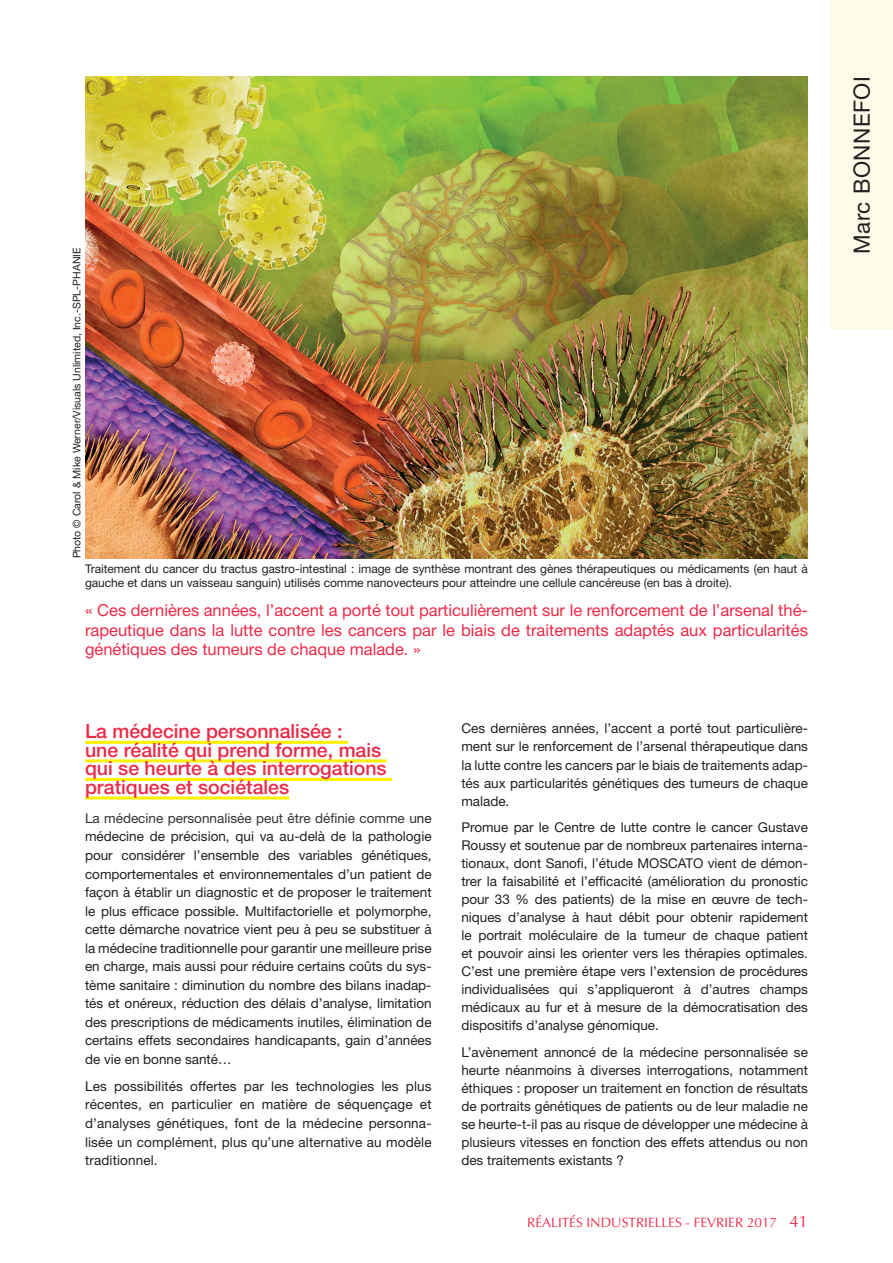
<style>
.page{position:relative;width:893px;height:1263px;background:#fff}
.page>*{position:absolute;margin:0;border:0;box-sizing:border-box;transform-origin:0 0}
.t1{font:22.5px "Helvetica Neue";letter-spacing:.02em;color:#231f20}
.t2{font:500 19.5px/18.6px "Helvetica Neue";color:#ed2a48}
.t3{font:16.5px/19.8px "Helvetica Neue";color:#ed2a48;text-align:justify}
.t4{font:13.5px/18px "Helvetica Neue";color:#231f20;text-align:justify}
.t5{font:13.5px "Optima";color:#ed2a48}
.t6{font:12px/14.4px "Helvetica Neue";letter-spacing:-.005em;color:#231f20}
.t7{font:10.5px "Helvetica Neue";color:#231f20}
.s1{color:#333}
.s2{font-size:16.5px}
</style>
<div class="page">
<hr style="left:85px;top:741px;width:263px;height:3px;background:#fff101">
<hr style="left:85px;top:759px;width:302px;height:3px;background:#fff101">
<hr style="left:85px;top:778px;width:307px;height:3px;background:#fff101">
<hr style="left:85px;top:796px;width:204px;height:3px;background:#fff101">
<img style="left:85px;top:77px;width:723px;height:481px">
<div style="left:829px;top:0;width:64px;height:330px;background:#fdfce8"></div>
<p class="t7" style="left:71px;top:558px;width:312px;rotate:-90deg">Photo © Carol &amp; Mike Werner/Visuals Unlimited, Inc.-SPL-PHANIE</p>
<p class="t6" style="left:85px;top:561px;width:724px">Traitement du cancer du tractus gastro-intestinal : image de synthèse montrant des gènes thérapeutiques ou médicaments (en haut à gauche et dans un vaisseau sanguin) utilisés comme nanovecteurs pour atteindre une cellule cancéreuse (en bas à droite).</p>
<p class="t3" style="left:85px;top:600px;width:724px">« Ces dernières années, l’accent a porté tout particulièrement sur le renforcement de l’arsenal thé&shy;rapeutique dans la lutte contre les cancers par le biais de traitements adaptés aux particularités génétiques des tumeurs de chaque malade. »</p>
<h2 class="t2" style="left:85px;top:722px;width:303px">La médecine personnalisée :<br>une réalité qui prend forme, mais qui se heurte à des interrogations pratiques et sociétales</h2>
<p class="t4" style="left:85px;top:809px;width:348px;line-height:18.6px"><span class="s1">La médecine personnalisée peut être définie comme u</span>ne médecine de précision, qui va au-delà de la pathologie pour considérer l’ensemble des variables génétiques, comportementales et environnementales d’un patient de façon à établir un diagnostic et de proposer le traitement le plus efficace possible. Multifactorielle et polymorphe, cette démarche novatrice vient peu à peu se substituer à la médecine traditionnelle pour garantir une meilleure prise en charge, mais aussi pour réduire certains coûts du sys&shy;tème sanitaire : diminution du nombre des bilans inadap&shy;tés et onéreux, réduction des délais d’analyse, limitation des prescriptions de médicaments inutiles, élimination de certains effets secondaires handicapants, gain d’années de vie en bonne santé…</p>
<p class="t4" style="left:85px;top:1077px;width:348px;line-height:18.6px">Les possibilités offertes par les technologies les plus récentes, en particulier en matière de séquençage et d’analyses génétiques, font de la médecine personna&shy;lisée un complément, plus qu’une alternative au modèle traditionnel.</p>
<p class="t4" style="left:461px;top:719px;width:348px">Ces dernières années, l’accent a porté tout particulière&shy;ment sur le renforcement de l’arsenal thérapeutique dans la lutte contre les cancers par le biais de traitements adap&shy;tés aux particularités génétiques des tumeurs de chaque malade.</p>
<p class="t4" style="left:461px;top:818px;width:348px">Promue par le Centre de lutte contre le cancer Gustave Roussy et soutenue par de nombreux partenaires interna&shy;tionaux, dont Sanofi, l’étude MOSCATO vient de démon&shy;trer la faisabilité et l’efficacité (amélioration du pronostic pour 33 % des patients) de la mise en œuvre de tech&shy;niques d’analyse à haut débit pour obtenir rapidement le portrait moléculaire de la tumeur de chaque patient et pouvoir ainsi les orienter vers les thérapies optimales.<br>C’est une première étape vers l’extension de procédures individualisées qui s’appliqueront à d’autres champs médicaux au fur et à mesure de la démocratisation des dispositifs d’analyse génomique.</p>
<p class="t4" style="left:461px;top:1043px;width:348px">L’avènement annoncé de la médecine personnalisée se heurte néanmoins à diverses interrogations, notamment éthiques : proposer un traitement en fonction de résultats de portraits génétiques de patients ou de leur maladie ne se heurte-t-il pas au risque de développer une médecine à plusieurs vitesses en fonction des effets attendus ou non des traitements existants ?</p>
<p class="t5" style="left:527px;top:1214px;width:282px">RÉALITÉS INDUSTRIELLES - FEVRIER 2017 <span class="s2">41</span></p>
<h1 class="t1" style="left:848px;top:254px;width:179px;rotate:-90deg">Marc BONNEFOI</h1>
</div>
